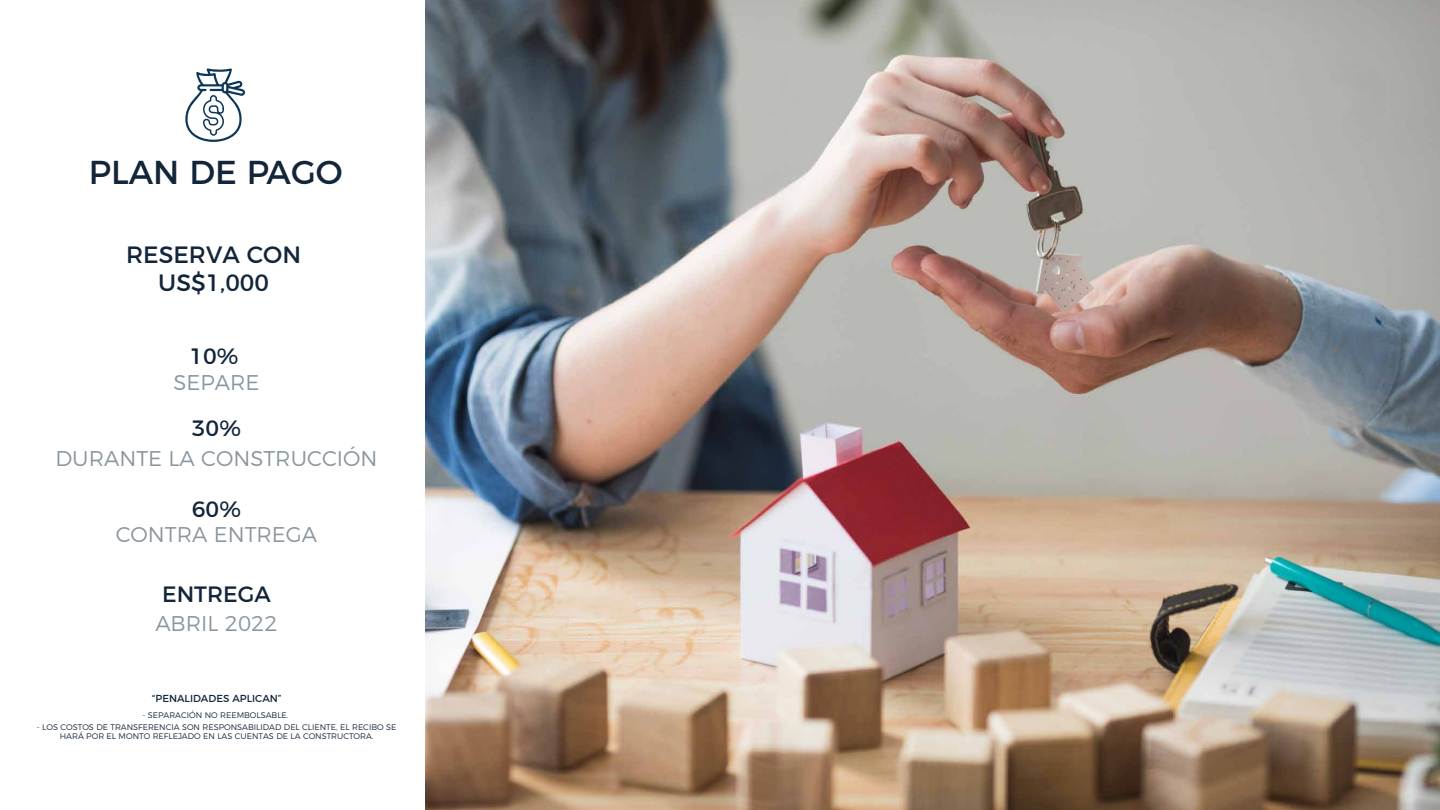
<style>
.page{position:relative;width:1440px;height:810px;background:#fff}
.page>*{position:absolute;margin:0;border:0;box-sizing:border-box;transform-origin:0 0}
.t1{font:33.15px "Montserrat";color:#122539}
.t2{font:23.62px/28.3px "Montserrat";color:#122539;text-align:center}
.t3{font:22.2px "Montserrat";color:#122539}
.t4{font:300 21.3px "Montserrat";color:#8996a0}
.t5{font:10.2px "Montserrat";color:#122539}
.t6{font:300 8.1px/9.8px "Montserrat";color:#122539;text-align:center}
</style>
<div class="page">
<img style="left:425px;top:0;width:1015px;height:810px">
<svg style="left:185px;top:68px;width:60px;height:74px"></svg>
<h1 class="t1" style="left:89px;top:156px;width:255px">PLAN DE PAGO</h1>
<h2 class="t2" style="left:126px;top:241px;width:176px">RESERVA CON<br>US$1,000</h2>
<h3 class="t3" style="left:189px;top:345px;width:51px">10%</h3>
<h3 class="t4" style="left:174px;top:370px;width:87px">SEPARE</h3>
<h3 class="t3" style="left:192px;top:418px;width:51px">30%</h3>
<h3 class="t4" style="left:55px;top:446px;width:323px">DURANTE LA CONSTRUCCIÓN</h3>
<h3 class="t3" style="left:192px;top:498px;width:51px">60%</h3>
<h3 class="t4" style="left:116px;top:522px;width:203px">CONTRA ENTREGA</h3>
<h3 class="t3" style="left:162px;top:584px;width:110px">ENTREGA</h3>
<h3 class="t4" style="left:155px;top:612px;width:124px">ABRIL 2022</h3>
<p class="t5" style="left:152px;top:694px;width:131px">“PENALIDADES APLICAN”</p>
<p class="t6" style="left:142px;top:710px;width:148px">- SEPARACIÓN NO REEMBOLSABLE.</p>
<p class="t6" style="left:37px;top:722px;width:361px">- LOS COSTOS DE TRANSFERENCIA SON RESPONSABILIDAD DEL CLIENTE, EL RECIBO SE<br>HARÁ POR EL MONTO REFLEJADO EN LAS CUENTAS DE LA CONSTRUCTORA.</p>
</div>
